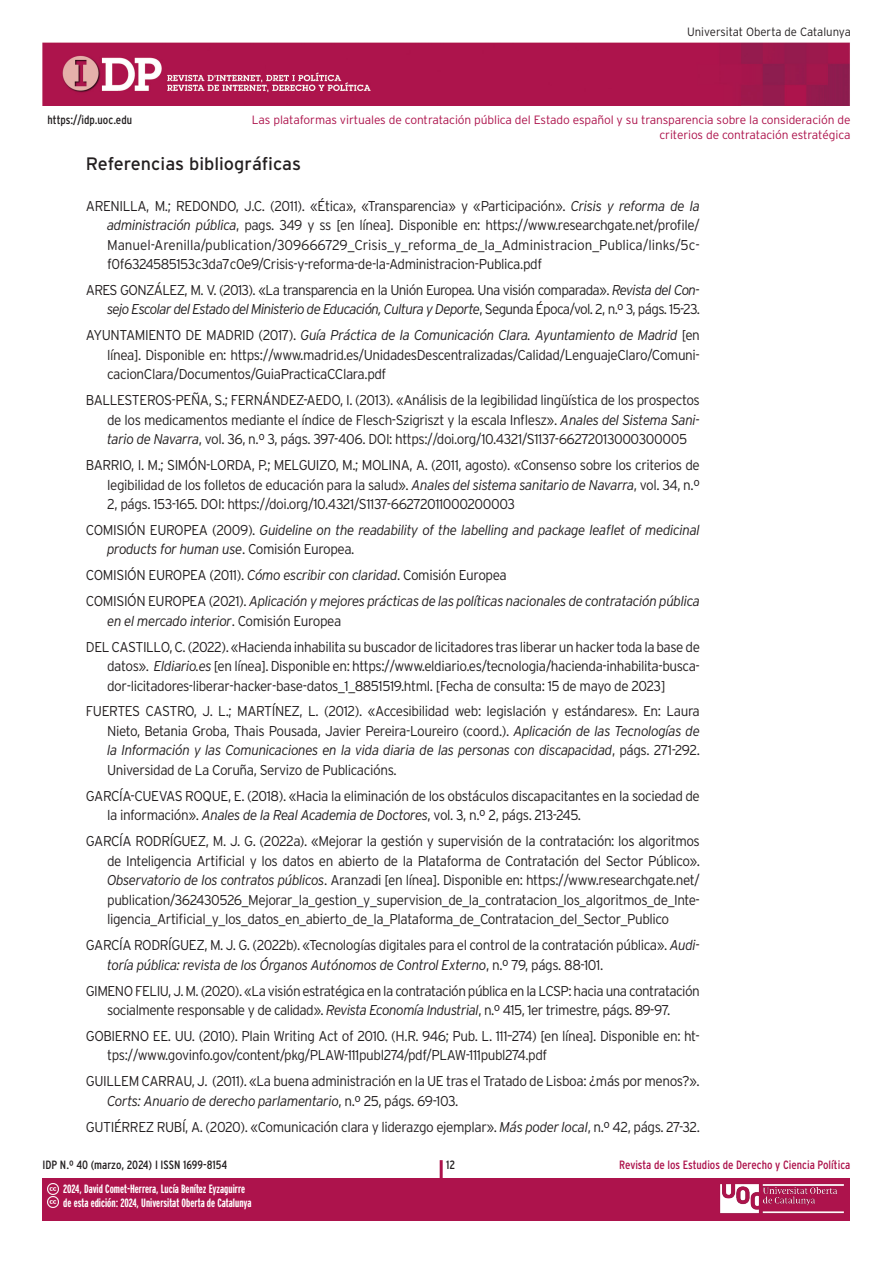
<style>
.page{position:relative;width:893px;height:1263px;background:#fff}
.page>*{position:absolute;margin:0;border:0;box-sizing:border-box;transform-origin:0 0}
._03_titulo_biblio{font:18px "Interstate";color:#231f20}
._04_biblio{font:300 14.25px/19.5px "Interstate";letter-spacing:-.03em;color:#231f20;text-align:justify;scale:.95 1}
._04_biblio-2{font:italic 300 14.25px/19.5px "Interstate";letter-spacing:-.03em;color:#231f20;scale:.95 1}
._04_biblio-3{font:300 14.25px/19.5px "Interstate";letter-spacing:-.05em;color:#231f20;text-align:right;scale:.95 1}
.t1{font:300 12px/14.4px "Interstate";letter-spacing:-.01em;color:#ad134c;text-align:right}
.t2{font:700 extra-condensed 12px/14.4px "Interstate";color:#fff}
.t3{font:condensed 12px "Interstate";color:#231f20}
.t4{font:condensed 12px "Interstate";color:#ad134c}
.t5{font:300 12px "Interstate";color:#231f20;scale:.95 1}
.s1{font-style:italic}
.s2{font-style:normal}
</style>
<div class="page">
<img style="left:43px;top:43px;width:807px;height:63px">
<div style="left:43px;top:1178px;width:807px;height:42px;background:#ad134c"></div>
<hr style="left:440px;top:1160px;width:3px;height:44px;background:#ad134c">
<img style="left:720px;top:1184px;width:124px;height:30px">
<svg style="left:47px;top:1183px;width:11px;height:25px"></svg>
<p class="t3" style="left:48px;top:113px;width:86px">https://idp.uoc.edu</p>
<p class="t5" style="left:687px;top:25px;width:174px">Universitat Oberta de Catalunya</p>
<p class="t1" style="left:252px;top:113px;width:600px">Las plataformas virtuales de contratación pública del Estado español y su transparencia sobre la consideración de criterios de contratación estratégica</p>
<p class="_03_titulo_biblio" style="left:86px;top:153px;width:217px">Referencias bibliográficas</p>
<p class="_04_biblio" style="left:107px;top:196px;width:625px;text-indent:-21px">ARENILLA, M.; REDONDO, J.C. (2011). «Ética», «Transparencia» y «Participación». <span class="s1">Crisis y reforma de la administración pública</span>, pags. 349 y ss [en línea]. Disponible en: https://www.researchgate.net/profile/ Manuel-Arenilla/publication/309666729_Crisis_y_reforma_de_la_Administracion_Publica/links/5c&shy;f0f6324585153c3da7c0e9/Crisis-y-reforma-de-la-Administracion-Publica.pdf</p>
<p class="_04_biblio-3" style="left:86px;top:280px;width:648px">ARES GONZÁLEZ, M. V. (2013). «La transparencia en la Unión Europea. Una visión comparada». <span class="s1">Revista del Con&shy;sejo Escolar del Estado del Ministerio de Educación, Cultura y Deporte</span>, Segunda Época/vol. 2, n.º 3, págs. 15-23.</p>
<p class="_04_biblio" style="left:107px;top:325px;width:625px;text-indent:-21px">AYUNTAMIENTO DE MADRID (2017). <span class="s1">Guía Práctica de la Comunicación Clara. Ayuntamiento de Madrid</span> [en línea]. Disponible en: https://www.madrid.es/UnidadesDescentralizadas/Calidad/LenguajeClaro/Comuni&shy;cacionClara/Documentos/GuiaPracticaCClara.pdf</p>
<p class="_04_biblio" style="left:107px;top:390px;width:625px;text-indent:-21px">BALLESTEROS-PEÑA, S.; FERNÁNDEZ-AEDO, I. (2013). «Análisis de la legibilidad lingüística de los prospectos de los medicamentos mediante el índice de Flesch-Szigriszt y la escala Inflesz». <span class="s1">Anales del Sistema Sani&shy;tario de Navarra</span>, vol. 36, n.º 3, págs. 397-406. DOI: https://doi.org/10.4321/S1137-66272013000300005</p>
<p class="_04_biblio" style="left:107px;top:455px;width:625px;text-indent:-21px">BARRIO, I. M.; SIMÓN-LORDA, P.; MELGUIZO, M.; MOLINA, A. (2011, agosto). «Consenso sobre los criterios de legibilidad de los folletos de educación para la salud». <span class="s1">Anales del sistema sanitario de Navarra</span>, vol. 34, n.º 2, págs. 153-165. DOI: https://doi.org/10.4321/S1137-66272011000200003</p>
<p class="_04_biblio-2" style="left:107px;top:520px;width:625px;text-indent:-21px"><span class="s2">COMISIÓN EUROPEA (2009).</span> Guideline on the readability of the labelling and package leaflet of medicinal products for human use<span class="s2">. Comisión Europea.</span></p>
<p class="_04_biblio" style="left:86px;top:565px;width:445px">COMISIÓN EUROPEA (2011). <span class="s1">Cómo escribir con claridad</span>. Comisión Europea</p>
<p class="_04_biblio-2" style="left:107px;top:591px;width:625px;text-indent:-21px"><span class="s2">COMISIÓN EUROPEA (2021).</span> Aplicación y mejores prácticas de las políticas nacionales de contratación pública en el mercado interior<span class="s2">. Comisión Europea</span></p>
<p class="_04_biblio" style="left:107px;top:637px;width:625px;text-indent:-21px">DEL CASTILLO, C. (2022). «Hacienda inhabilita su buscador de licitadores tras liberar un hacker toda la base de datos». <span class="s1">Eldiario.es</span> [en línea]. Disponible en: https://www.eldiario.es/tecnologia/hacienda-inhabilita-busca&shy;dor-licitadores-liberar-hacker-base-datos_1_8851519.html. [Fecha de consulta: 15 de mayo de 2023]</p>
<p class="_04_biblio" style="left:107px;top:701px;width:625px;text-indent:-21px">FUERTES CASTRO, J. L.; MARTÍNEZ, L. (2012). «Accesibilidad web: legislación y estándares». En: Laura Nieto, Betania Groba, Thais Pousada, Javier Pereira-Loureiro (coord.). <span class="s1">Aplicación de las Tecnologías de la Información y las Comunicaciones en la vida diaria de las personas con discapacidad</span>, págs. 271-292.<br>Universidad de La Coruña, Servizo de Publicacións.</p>
<p class="_04_biblio" style="left:107px;top:786px;width:625px;text-indent:-21px">GARCÍA-CUEVAS ROQUE, E. (2018). «Hacia la eliminación de los obstáculos discapacitantes en la sociedad de la información». <span class="s1">Anales de la Real Academia de Doctores</span>, vol. 3, n.º 2, págs. 213-245.</p>
<p class="_04_biblio" style="left:107px;top:831px;width:625px;text-indent:-21px">GARCÍA RODRÍGUEZ, M. J. G. (2022a). «Mejorar la gestión y supervisión de la contratación: los algoritmos de Inteligencia Artificial y los datos en abierto de la Plataforma de Contratación del Sector Público».<br><span class="s1">Observatorio de los contratos públicos</span>. Aranzadi [en línea]. Disponible en: https://www.researchgate.net/ publication/362430526_Mejorar_la_gestion_y_supervision_de_la_contratacion_los_algoritmos_de_Inte&shy;ligencia_Artificial_y_los_datos_en_abierto_de_la_Plataforma_de_Contratacion_del_Sector_Publico</p>
<p class="_04_biblio" style="left:107px;top:935px;width:625px;text-indent:-21px">GARCÍA RODRÍGUEZ, M. J. G. (2022b). «Tecnologías digitales para el control de la contratación pública». <span class="s1">Audi&shy;toría pública: revista de los Órganos Autónomos de Control Externo</span>, n.º 79, págs. 88-101.</p>
<p class="_04_biblio" style="left:86px;top:981px;width:648px;text-align:center">GIMENO FELIU, J. M. (2020). «La visión estratégica en la contratación pública en la LCSP: hacia una contratación socialmente responsable y de calidad». <span class="s1">Revista Economía Industrial</span>, n.º 415, 1er trimestre, págs. 89-97.</p>
<p class="_04_biblio" style="left:107px;top:1026px;width:625px;text-indent:-21px">GOBIERNO EE. UU. (2010). Plain Writing Act of 2010. (H.R. 946; Pub. L. 111–274) [en línea]. Disponible en: ht&shy;tps://www.govinfo.gov/content/pkg/PLAW-111publ274/pdf/PLAW-111publ274.pdf</p>
<p class="_04_biblio" style="left:107px;top:1071px;width:625px;text-indent:-21px">GUILLEM CARRAU, J. (2011). «La buena administración en la UE tras el Tratado de Lisboa: ¿más por menos?».<br><span class="s1">Corts: Anuario de derecho parlamentario</span>, n.º 25, págs. 69-103.</p>
<p class="_04_biblio" style="left:86px;top:1117px;width:648px">GUTIÉRREZ RUBÍ, A. (2020). «Comunicación clara y liderazgo ejemplar». <span class="s1">Más poder local</span>, n.º 42, págs. 27-32.</p>
<p class="t3" style="left:43px;top:1158px;width:186px">IDP N.º 40 (marzo, 2024) I ISSN 1699-8154</p>
<p class="t3" style="left:446px;top:1158px;width:10px">12</p>
<p class="t4" style="left:619px;top:1158px;width:233px">Revista de los Estudios de Derecho y Ciencia Política</p>
<p class="t2" style="left:63px;top:1181px;width:190px">2024, David Comet-Herrera, Lucía Benítez Eyzaguirre de esta edición: 2024, Universitat Oberta de Catalunya</p>
</div>
